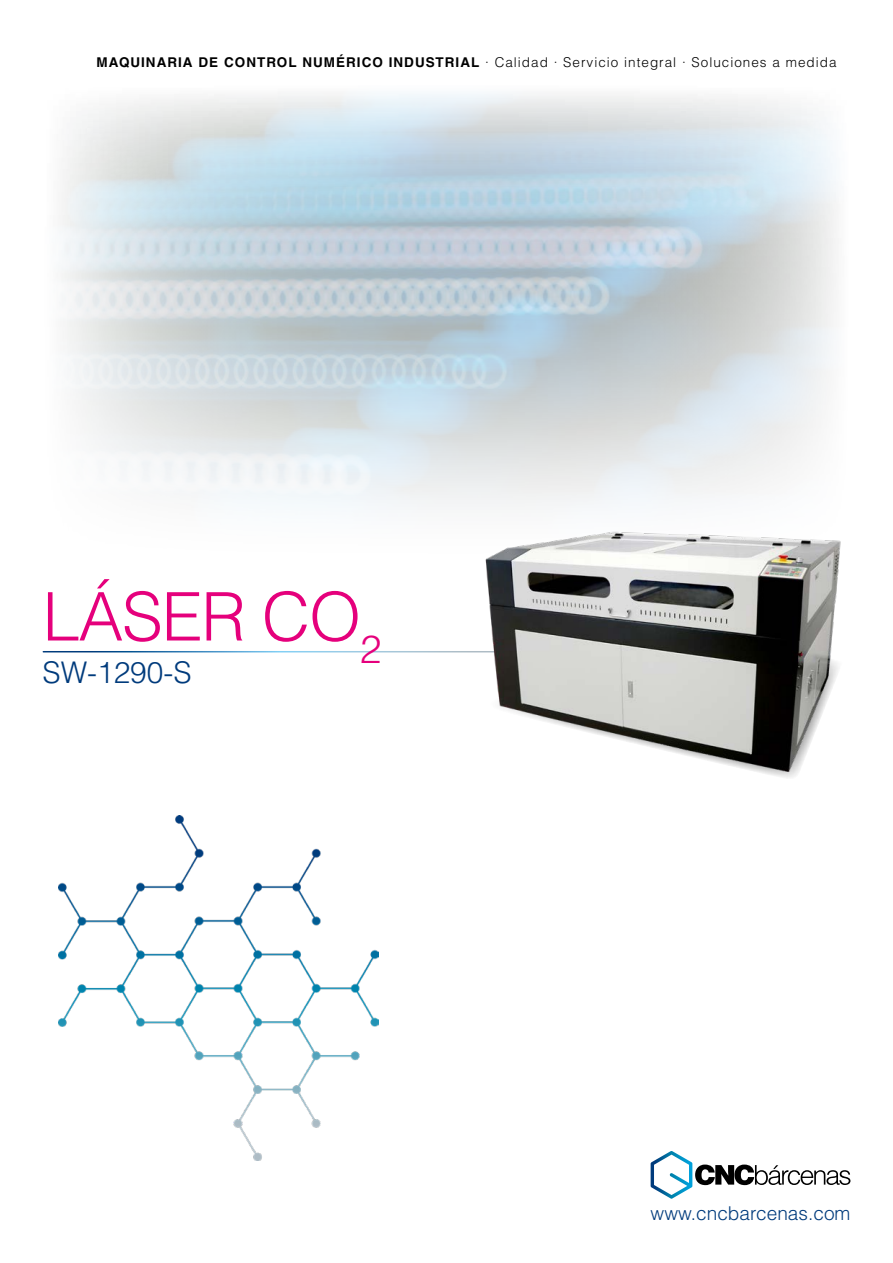
<style>
.page{position:relative;width:893px;height:1263px;background:#fff}
.page>*{position:absolute;margin:0;border:0;box-sizing:border-box;transform-origin:0 0}
.t1{font:300 67.05px "Helvetica LT Std";letter-spacing:-.02em;color:#e5007c}
.t2{font:300 29.85px "Helvetica LT Std";color:#003b7c}
.t3{font:300 19.05px "Helvetica LT Std";color:#003b7c}
.t4{font:300 13.5px "Helvetica LT Std";letter-spacing:.075em;color:#000}
.s1{font-weight:700}
</style>
<div class="page">
<img style="left:62px;top:94px;width:775px;height:413px">
<img style="left:58px;top:815px;width:320px;height:345px">
<img style="left:483px;top:531px;width:358px;height:244px">
<svg style="left:651px;top:1151px;width:199px;height:48px"></svg>
<p class="t4" style="left:97px;top:53px;width:741px"><span class="s1">MAQUINARIA DE CONTROL NUMÉRICO INDUSTRIAL</span> · Calidad · Servicio integral · Soluciones a medida</p>
<p class="t1" style="left:43px;top:575px;width:341px">LÁSER CO<sub>2</sub></p>
<p class="t2" style="left:43px;top:654px;width:151px">SW-1290-S</p>
<p class="t3" style="left:651px;top:1202px;width:201px">www.cncbarcenas.com</p>
</div>
